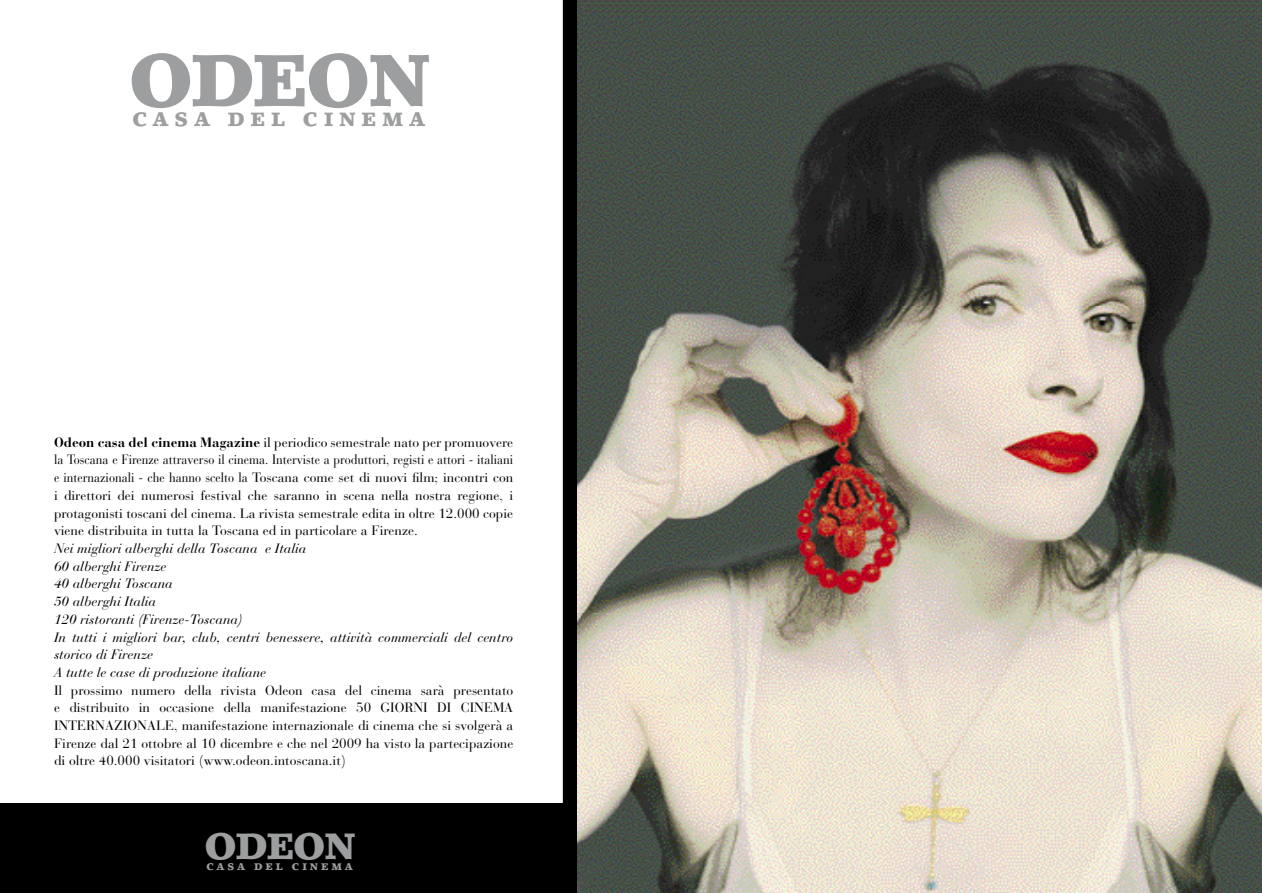
<style>
.page{position:relative;width:1263px;height:893px;background:#fff}
.page>*{position:absolute;margin:0;border:0;box-sizing:border-box;transform-origin:0 0}
.t1{font:900 72.75px "Lino Letter Std";letter-spacing:-.04em;color:#9c9e9f}
.t2{font:900 36.3px "Lino Letter Std";letter-spacing:-.04em;color:#9c9e9f}
.t3{font:900 19.05px "Lino Letter Std";letter-spacing:.3em;color:#9c9e9f}
.t4{font:13.5px/17.7px "Bauer Bodoni";color:#000;text-align:justify}
.t5{font:italic 13.5px/17.7px "Bauer Bodoni";color:#000}
.t6{font:900 9.6px "Lino Letter Std";letter-spacing:.3em;color:#9c9e9f}
.s1{font-weight:700}
</style>
<div class="page">
<div style="left:0;top:804px;width:573px;height:89px;background:#000"></div>
<div style="left:563px;top:0;width:15px;height:893px;background:#000"></div>
<img style="left:577px;top:0;width:685px;height:893px">
<h1 class="t1" style="left:129px;top:37px;width:304px">ODEON</h1>
<h3 class="t3" style="left:132px;top:108px;width:115px">CASA DE</h3>
<h3 class="t3" style="left:271px;top:108px;width:87px">L CINE</h3>
<h3 class="t3" style="left:382px;top:108px;width:45px">M A</h3>
<p class="t4" style="left:54px;top:433px;width:461px"><span class="s1">Odeon casa del cinema Magazine</span> il periodico semestrale nato per promuovere la Toscana e Firenze attraverso il cinema. Interviste a produttori, registi e attori - italiani e internazionali - che hanno scelto la Toscana come set di nuovi film; incontri con i direttori dei numerosi festival che saranno in scena nella nostra regione, i protagonisti toscani del cinema. La rivista semestrale edita in oltre 12.000 copie viene distribuita in tutta la Toscana ed in particolare a Firenze.</p>
<p class="t5" style="left:54px;top:540px;width:461px">Nei migliori alberghi della Toscana e Italia<br>60 alberghi Firenze<br>40 alberghi Toscana<br>50 alberghi Italia<br>120 ristoranti (Firenze-Toscana)<br>In tutti i migliori bar, club, centri benessere, attività commerciali del centro storico di Firenze<br>A tutte le case di produzione italiane</p>
<p class="t4" style="left:54px;top:681px;width:461px">Il prossimo numero della rivista Odeon casa del cinema sarà presentato e distribuito in occasione della manifestazione 50 GIORNI DI CINEMA INTERNAZIONALE, manifestazione internazionale di cinema che si svolgerà a Firenze dal 21 ottobre al 10 dicembre e che nel 2009 ha visto la partecipazione di oltre 40.000 visitatori (www.odeon.intoscana.it)</p>
<h2 class="t2" style="left:205px;top:825px;width:153px">ODEON</h2>
<p class="t6" style="left:207px;top:860px;width:58px">CASA DE</p>
<p class="t6" style="left:276px;top:860px;width:44px">L CINE</p>
<p class="t6" style="left:331px;top:860px;width:23px">M A</p>
</div>
